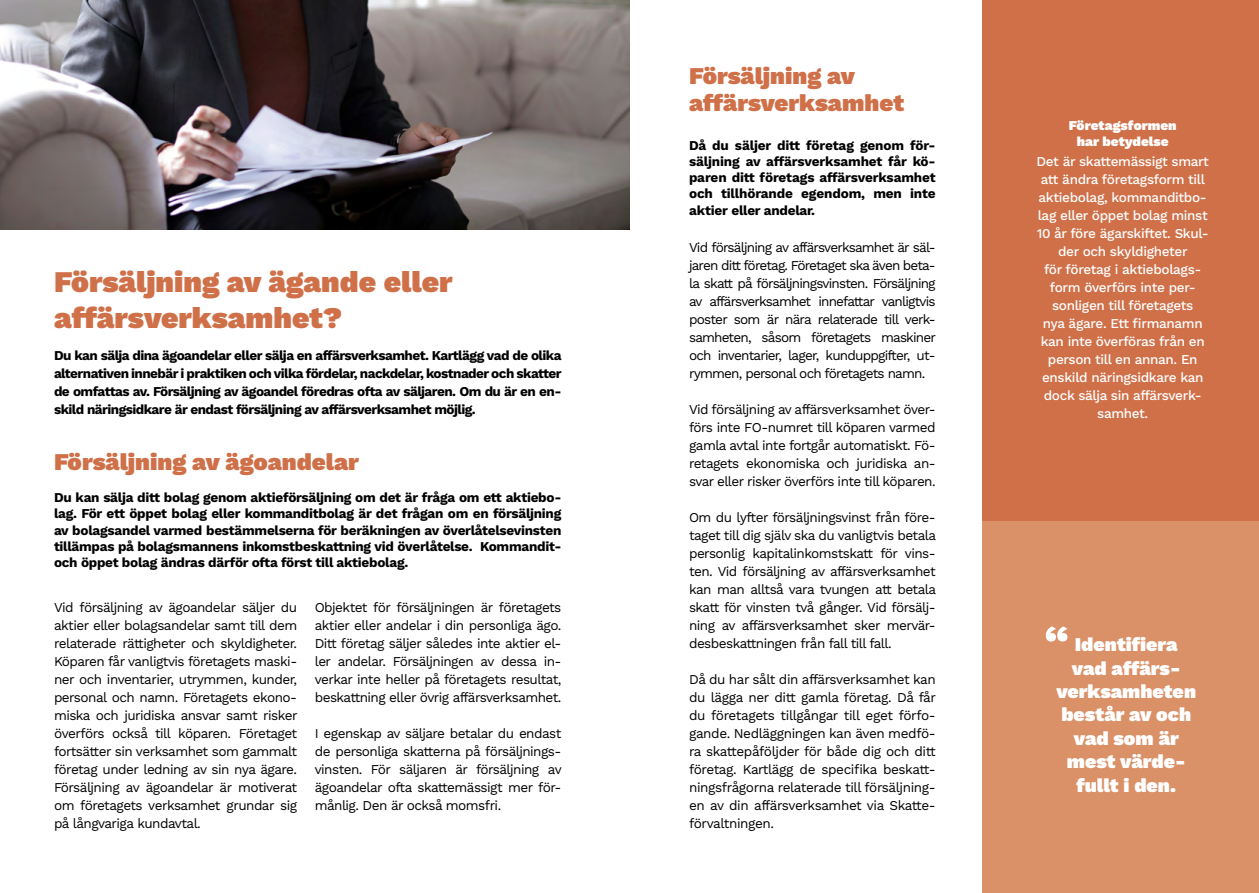
<style>
.page{position:relative;width:1259px;height:893px;background:#fff}
.page>*{position:absolute;margin:0;border:0;box-sizing:border-box;transform-origin:0 0}
.t1{font:900 30px/36px "Work Sans";color:#cf7049}
.t2{font:900 24px/27px "Work Sans";color:#cf7049}
.t3{font:900 19.5px/23.4px "Work Sans";color:#fff;text-align:center}
.t4{font:13.5px/18px "Work Sans";letter-spacing:-.04em;color:#000;text-align:justify}
.t5{font:700 13.5px/16.2px "Work Sans";letter-spacing:-.02em;color:#000;text-align:justify}
.t6{font:500 13.5px/18px "Work Sans";letter-spacing:-.025em;color:#fff;text-align:center}
.t7{font:900 13.5px/16.2px "Work Sans";color:#fff;text-align:center}
</style>
<div class="page">
<img style="left:0;top:0;width:629px;height:229px">
<div style="left:982px;top:520px;width:277px;height:373px;background:#da9168"></div>
<div style="left:982px;top:0;width:277px;height:520px;background:#cf7049"></div>
<svg style="left:1045px;top:626px;width:22px;height:15px"></svg>
<h1 class="t1" style="left:54px;top:266px;width:400px">Försäljning av ägande eller affärsverksamhet?</h1>
<p class="t5" style="left:54px;top:347px;width:509px;line-height:18px">Du kan sälja dina ägoandelar eller sälja en affärsverksamhet. Kartlägg vad de olika alternativen innebär i praktiken och vilka fördelar, nackdelar, kostnader och skatter de omfattas av. Försäljning av ägoandel föredras ofta av säljaren. Om du är en en&shy;skild näringsidkare är endast försäljning av affärsverksamhet möjlig.</p>
<h2 class="t2" style="left:54px;top:450px;width:306px">Försäljning av ägoandelar</h2>
<p class="t5" style="left:54px;top:490px;width:509px">Du kan sälja ditt bolag genom aktieförsäljning om det är fråga om ett aktiebo&shy;lag. För ett öppet bolag eller kommanditbolag är det frågan om en försäljning av bolagsandel varmed bestämmelserna för beräkningen av överlåtelsevinsten tillämpas på bolagsmannens inkomstbeskattning vid överlåtelse. Kommandit&shy;och öppet bolag ändras därför ofta först till aktiebolag.</p>
<p class="t4" style="left:54px;top:599px;width:245px">Vid försäljning av ägoandelar säljer du aktier eller bolagsandelar samt till dem relaterade rättigheter och skyldigheter.<br>Köparen får vanligtvis företagets maski&shy;ner och inventarier, utrymmen, kunder, personal och namn. Företagets ekono&shy;miska och juridiska ansvar samt risker överförs också till köparen. Företaget fortsätter sin verksamhet som gammalt företag under ledning av sin nya ägare.<br>Försäljning av ägoandelar är motiverat om företagets verksamhet grundar sig på långvariga kundavtal.</p>
<p class="t4" style="left:315px;top:599px;width:248px">Objektet för försäljningen är företagets aktier eller andelar i din personliga ägo.<br>Ditt företag säljer således inte aktier el&shy;ler andelar. Försäljningen av dessa in&shy;verkar inte heller på företagets resultat, beskattning eller övrig affärsverksamhet.</p>
<p class="t4" style="left:315px;top:725px;width:248px">I egenskap av säljare betalar du endast de personliga skatterna på försäljnings&shy;vinsten. För säljaren är försäljning av ägoandelar ofta skattemässigt mer för&shy;månlig. Den är också momsfri.</p>
<h2 class="t2" style="left:689px;top:64px;width:216px">Försäljning av affärsverksamhet</h2>
<p class="t5" style="left:689px;top:138px;width:248px">Då du säljer ditt företag genom för&shy;säljning av affärsverksamhet får kö&shy;paren ditt företags affärsverksamhet och tillhörande egendom, men inte aktier eller andelar.</p>
<p class="t4" style="left:689px;top:239px;width:248px">Vid försäljning av affärsverksamhet är säl&shy;jaren ditt företag. Företaget ska även beta&shy;la skatt på försäljningsvinsten. Försäljning av affärsverksamhet innefattar vanligtvis poster som är nära relaterade till verk&shy;samheten, såsom företagets maskiner och inventarier, lager, kunduppgifter, ut&shy;rymmen, personal och företagets namn.</p>
<p class="t4" style="left:689px;top:401px;width:248px">Vid försäljning av affärsverksamhet över&shy;förs inte FO-numret till köparen varmed gamla avtal inte fortgår automatiskt. Fö&shy;retagets ekonomiska och juridiska an&shy;svar eller risker överförs inte till köparen.</p>
<p class="t4" style="left:689px;top:509px;width:248px">Om du lyfter försäljningsvinst från före&shy;taget till dig själv ska du vanligtvis betala personlig kapitalinkomstskatt för vins&shy;ten. Vid försäljning av affärsverksamhet kan man alltså vara tvungen att betala skatt för vinsten två gånger. Vid försälj&shy;ning av affärsverksamhet sker mervär&shy;desbeskattningen från fall till fall.</p>
<p class="t4" style="left:689px;top:671px;width:248px">Då du har sålt din affärsverksamhet kan du lägga ner ditt gamla företag. Då får du företagets tillgångar till eget förfo&shy;gande. Nedläggningen kan även medfö&shy;ra skattepåföljder för både dig och ditt företag. Kartlägg de specifika beskatt&shy;ningsfrågorna relaterade till försäljning&shy;en av din affärsverksamhet via Skatte&shy;förvaltningen.</p>
<p class="t7" style="left:1069px;top:118px;width:109px">Företagsformen har betydelse</p>
<p class="t6" style="left:1036px;top:153px;width:174px">Det är skattemässigt smart att ändra företagsform till aktiebolag, kommanditbo&shy;lag eller öppet bolag minst<br>10 år före ägarskiftet. Skul&shy;der och skyldigheter<br>för företag i aktiebolags&shy;form överförs inte per&shy;sonligen till företagets<br>nya ägare. Ett firmanamn kan inte överföras från en person till en annan. En enskild näringsidkare kan dock sälja sin affärsverk&shy;samhet.</p>
<h3 class="t3" style="left:1056px;top:634px;width:141px">Identifiera vad affärs&shy;verksamheten består av och vad som är mest värde&shy;fullt i den.</h3>
</div>
